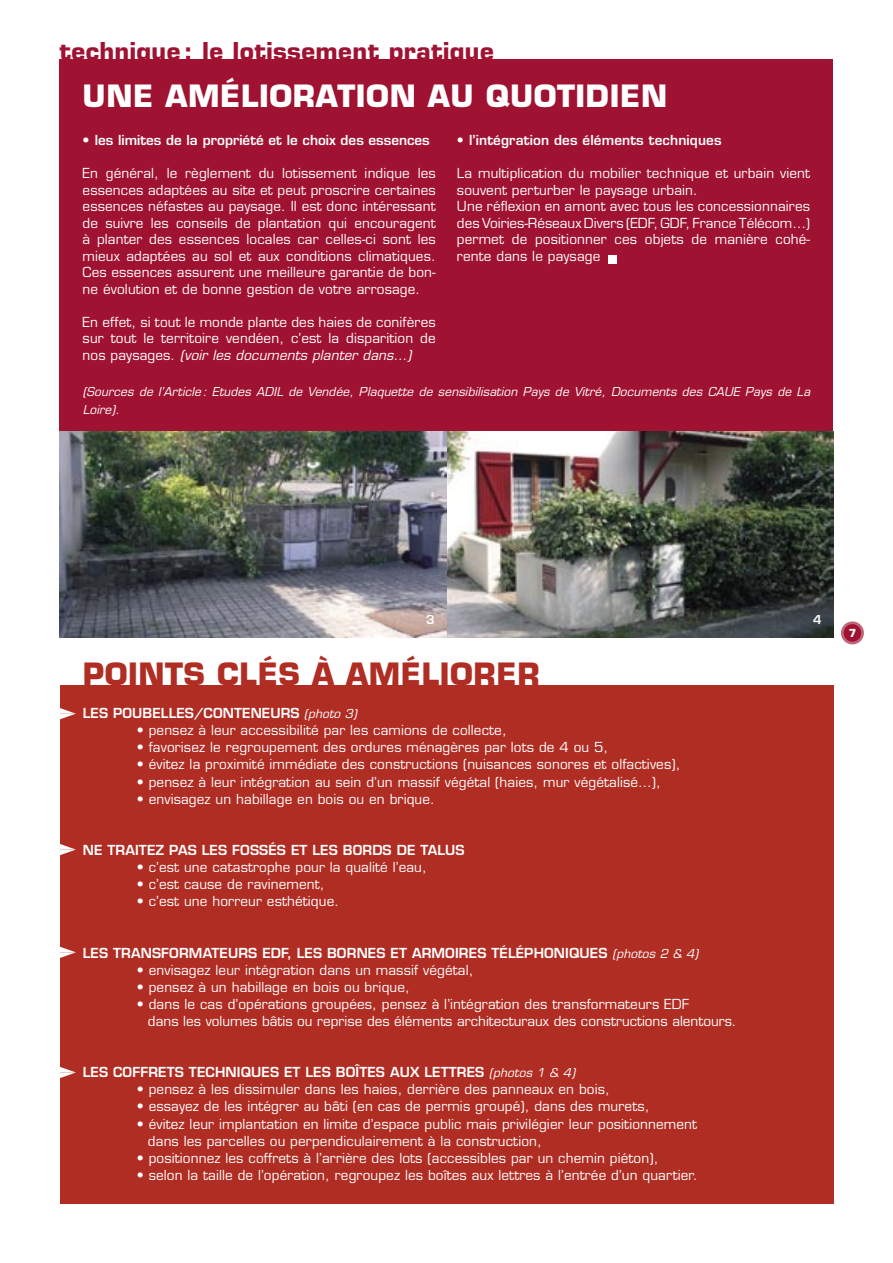
<style>
.page{position:relative;width:893px;height:1263px;background:#fff}
.page>*{position:absolute;margin:0;border:0;box-sizing:border-box;transform-origin:0 0}
.t1{font:700 30px "Eurostile";letter-spacing:.02em;color:#fff}
.t2{font:700 30px "Eurostile";letter-spacing:.02em;color:#b02d24}
.t3{font:700 24px "Eurostile";letter-spacing:.015em;color:#a01232}
.t4{font:13.5px/16.5px "Eurostile";letter-spacing:.01em;color:#fff}
.t5{font:600 13.5px "Eurostile";letter-spacing:.01em;color:#fff}
.t6{font:italic 12px/18px "Eurostile";letter-spacing:.01em;color:#fff}
.t7{font:600 12px "Eurostile";color:#fff}
.t8{font:700 10.8px "Eurostile";color:#fff}
.s1{font-style:italic}
.s2{font-weight:400;font-style:italic;font-size:12px}
</style>
<div class="page">
<div style="left:60px;top:60px;width:773px;height:435px;background:#a01232"></div>
<div style="left:60px;top:685px;width:773px;height:518px;background:#b02d24"></div>
<div style="left:842px;top:623px;width:20px;height:20px;background:#a01232;border-radius:50%"></div>
<div style="left:841px;top:621px;width:23px;height:23px;border:3px solid #c1657a;border-radius:50%"></div>
<img style="left:60px;top:432px;width:773px;height:206px">
<svg style="left:60px;top:708px;width:16px;height:12px"></svg>
<svg style="left:60px;top:844px;width:16px;height:12px"></svg>
<svg style="left:60px;top:946px;width:16px;height:12px"></svg>
<svg style="left:60px;top:1067px;width:16px;height:11px"></svg>
<div style="left:608px;top:255px;width:9px;height:8px;background:#fff"></div>
<h2 class="t3" style="left:60px;top:36px;width:436px">technique : le lotissement pratique</h2>
<h1 class="t1" style="left:83px;top:77px;width:586px">UNE AMÉLIORATION AU QUOTIDIEN</h1>
<p class="t5" style="left:83px;top:132px;width:349px">• les limites de la propriété et le choix des essences</p>
<p class="t4" style="left:83px;top:165px;width:355px;text-align:justify">En général, le règlement du lotissement indique les essences adaptées au site et peut proscrire certaines essences néfastes au paysage. Il est donc intéressant de suivre les conseils de plantation qui encouragent à planter des essences locales car celles-ci sont les mieux adaptées au sol et aux conditions climatiques.<br>Ces essences assurent une meilleure garantie de bon&shy;ne évolution et de bonne gestion de votre arrosage.</p>
<p class="t4" style="left:83px;top:314px;width:355px;text-align:justify">En effet, si tout le monde plante des haies de conifères sur tout le territoire vendéen, c’est la disparition de nos paysages. <span class="s1">(voir les documents planter dans…)</span></p>
<p class="t5" style="left:457px;top:132px;width:266px">• l’intégration des éléments techniques</p>
<p class="t4" style="left:457px;top:165px;width:355px">La multiplication du mobilier technique et urbain vient souvent perturber le paysage urbain.<br>Une réflexion en amont avec tous les concessionnaires des Voiries-Réseaux Divers (EDF, GDF, France Télécom…) permet de positionner ces objets de manière cohé&shy;rente dans le paysage</p>
<p class="t6" style="left:83px;top:382px;width:729px">(Sources de l’Article : Etudes ADIL de Vendée, Plaquette de sensibilisation Pays de Vitré, Documents des CAUE Pays de La<br>Loire).</p>
<p class="t7" style="left:426px;top:612px;width:10px">3</p>
<p class="t7" style="left:813px;top:612px;width:10px">4</p>
<h1 class="t2" style="left:83px;top:656px;width:458px">POINTS CLÉS À AMÉLIORER</h1>
<p class="t5" style="left:83px;top:705px;width:276px">LES POUBELLES/CONTENEURS <span class="s2">(photo 3)</span></p>
<p class="t4" style="left:137px;top:722px;width:371px">• pensez à leur accessibilité par les camions de collecte,</p>
<p class="t4" style="left:137px;top:739px;width:473px">• favorisez le regroupement des ordures ménagères par lots de 4 ou 5,</p>
<p class="t4" style="left:137px;top:756px;width:545px">• évitez la proximité immédiate des constructions (nuisances sonores et olfactives),</p>
<p class="t4" style="left:137px;top:773px;width:526px">• pensez à leur intégration au sein d’un massif végétal (haies, mur végétalisé…),</p>
<p class="t4" style="left:137px;top:790px;width:300px">• envisagez un habillage en bois ou en brique.</p>
<p class="t5" style="left:83px;top:841px;width:383px">NE TRAITEZ PAS LES FOSSÉS ET LES BORDS DE TALUS</p>
<p class="t4" style="left:137px;top:859px;width:291px">• c’est une catastrophe pour la qualité l’eau,</p>
<p class="t4" style="left:137px;top:876px;width:189px">• c’est cause de ravinement,</p>
<p class="t4" style="left:137px;top:893px;width:204px">• c’est une horreur esthétique.</p>
<p class="t5" style="left:83px;top:944px;width:617px">LES TRANSFORMATEURS EDF, LES BORNES ET ARMOIRES TÉLÉPHONIQUES <span class="s2">(photos 2 &amp; 4)</span></p>
<p class="t4" style="left:137px;top:961px;width:338px">• envisagez leur intégration dans un massif végétal,</p>
<p class="t4" style="left:137px;top:978px;width:275px">• pensez à un habillage en bois ou brique,</p>
<p class="t4" style="left:148px;top:995px;width:590px;line-height:17.1px;text-indent:-11px">• dans le cas d’opérations groupées, pensez à l’intégration des transformateurs EDF<br>dans les volumes bâtis ou reprise des éléments architecturaux des constructions alentours.</p>
<p class="t5" style="left:83px;top:1064px;width:494px">LES COFFRETS TECHNIQUES ET LES BOÎTES AUX LETTRES <span class="s2">(photos 1 &amp; 4)</span></p>
<p class="t4" style="left:137px;top:1081px;width:475px">• pensez à les dissimuler dans les haies, derrière des panneaux en bois,</p>
<p class="t4" style="left:137px;top:1098px;width:514px">• essayez de les intégrer au bâti (en cas de permis groupé), dans des murets,</p>
<p class="t4" style="left:148px;top:1115px;width:551px;line-height:17.1px;text-indent:-11px">• évitez leur implantation en limite d’espace public mais privilégier leur positionnement dans les parcelles ou perpendiculairement à la construction,</p>
<p class="t4" style="left:137px;top:1149px;width:523px">• positionnez les coffrets à l’arrière des lots (accessibles par un chemin piéton),</p>
<p class="t4" style="left:137px;top:1166px;width:562px">• selon la taille de l’opération, regroupez les boîtes aux lettres à l’entrée d’un quartier.</p>
<p class="t8" style="left:849px;top:627px;width:9px">7</p>
</div>
